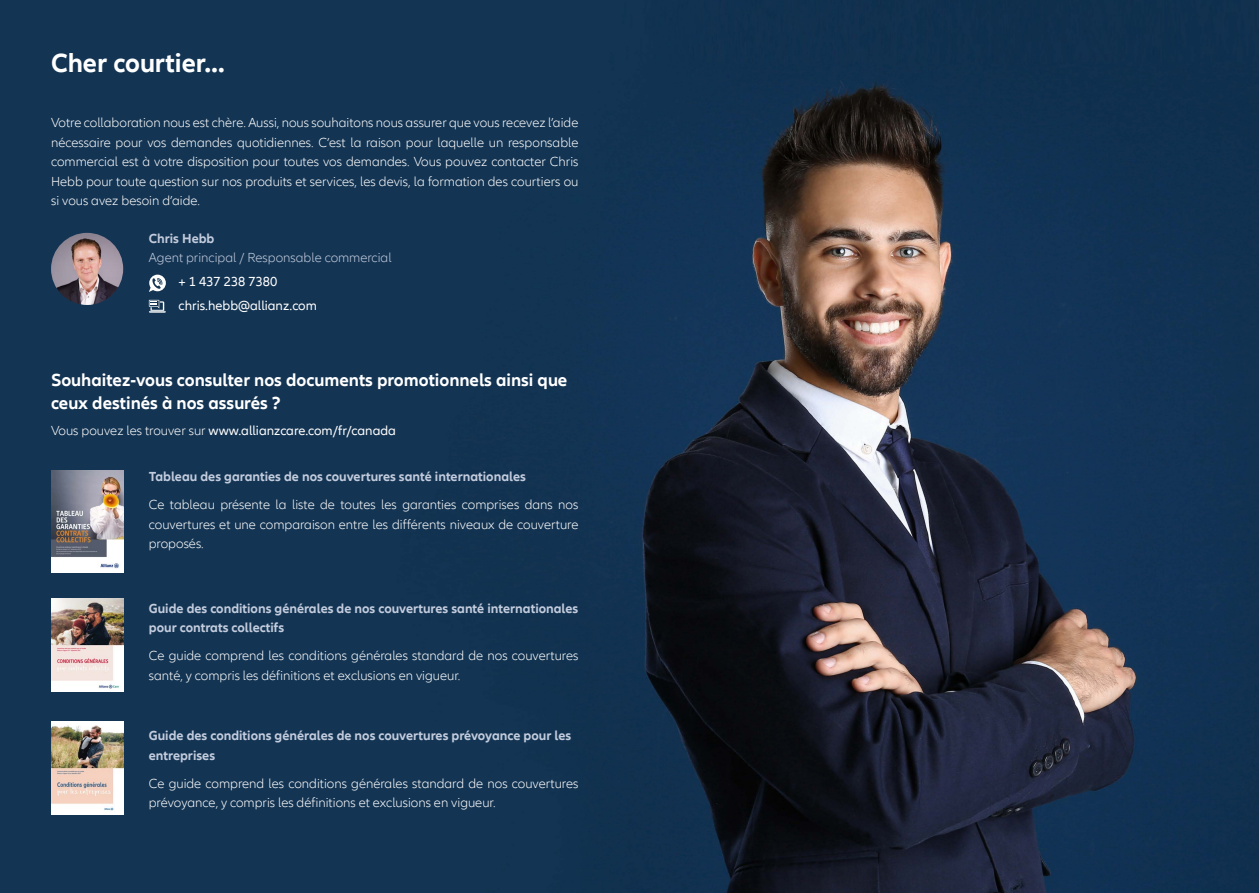
<style>
.page{position:relative;width:1259px;height:893px;background:#fff}
.page>*{position:absolute;margin:0;border:0;box-sizing:border-box;transform-origin:0 0}
.t1{font:700 27px "Allianz Neo";color:#fff}
.t2{font:700 18px/22.5px "Allianz Neo";color:#fff}
.t3{font:300 13.5px/19.5px "Allianz Neo";color:#fff;text-align:justify}
.t4{font:700 13.5px/19.5px "Allianz Neo";color:#c3ccdd}
.t5{font:13.5px "Allianz Neo";color:#fff}
.t6{font:300 13.5px "Allianz Neo";color:#c3ccdd}
.s1{font-weight:300}
</style>
<div class="page">
<img style="left:0;top:0;width:1259px;height:893px">
<img style="left:51px;top:471px;width:72px;height:102px">
<img style="left:51px;top:598px;width:72px;height:93px">
<img style="left:51px;top:721px;width:72px;height:93px">
<svg style="left:149px;top:275px;width:17px;height:17px"></svg>
<svg style="left:149px;top:300px;width:17px;height:13px"></svg>
<img style="left:51px;top:233px;width:72px;height:72px;border-radius:36px">
<p class="t1" style="left:51px;top:47px;width:175px">Cher courtier…</p>
<p class="t3" style="left:51px;top:113px;width:529px">Votre collaboration nous est chère. Aussi, nous souhaitons nous assurer que vous recevez l’aide nécessaire pour vos demandes quotidiennes. C’est la raison pour laquelle un responsable commercial est à votre disposition pour toutes vos demandes. Vous pouvez contacter Chris Hebb pour toute question sur nos produits et services, les devis, la formation des courtiers ou si vous avez besoin d’aide.</p>
<p class="t4" style="left:149px;top:229px;width:67px">Chris Hebb</p>
<p class="t6" style="left:149px;top:250px;width:244px">Agent principal / Responsable commercial</p>
<p class="t5" style="left:179px;top:274px;width:100px">+ 1 437 238 7380</p>
<p class="t5" style="left:179px;top:297px;width:140px">chris.hebb@allianz.com</p>
<p class="t2" style="left:51px;top:369px;width:518px">Souhaitez-vous consulter nos documents promotionnels ainsi que ceux destinés à nos assurés ?</p>
<p class="t5" style="left:51px;top:423px;width:346px"><span class="s1">Vous pouvez les trouver sur</span> www.allianzcare.com/fr/canada</p>
<p class="t4" style="left:149px;top:467px;width:378px">Tableau des garanties de nos couvertures santé internationales</p>
<p class="t3" style="left:149px;top:495px;width:431px">Ce tableau présente la liste de toutes les garanties comprises dans nos couvertures et une comparaison entre les différents niveaux de couverture proposés.</p>
<p class="t4" style="left:149px;top:599px;width:431px">Guide des conditions générales de nos couvertures santé internationales pour contrats collectifs</p>
<p class="t3" style="left:149px;top:646px;width:431px">Ce guide comprend les conditions générales standard de nos couvertures santé, y compris les définitions et exclusions en vigueur.</p>
<p class="t4" style="left:149px;top:726px;width:424px">Guide des conditions générales de nos couvertures prévoyance pour les entreprises</p>
<p class="t3" style="left:149px;top:774px;width:431px">Ce guide comprend les conditions générales standard de nos couvertures prévoyance, y compris les définitions et exclusions en vigueur.</p>
</div>
